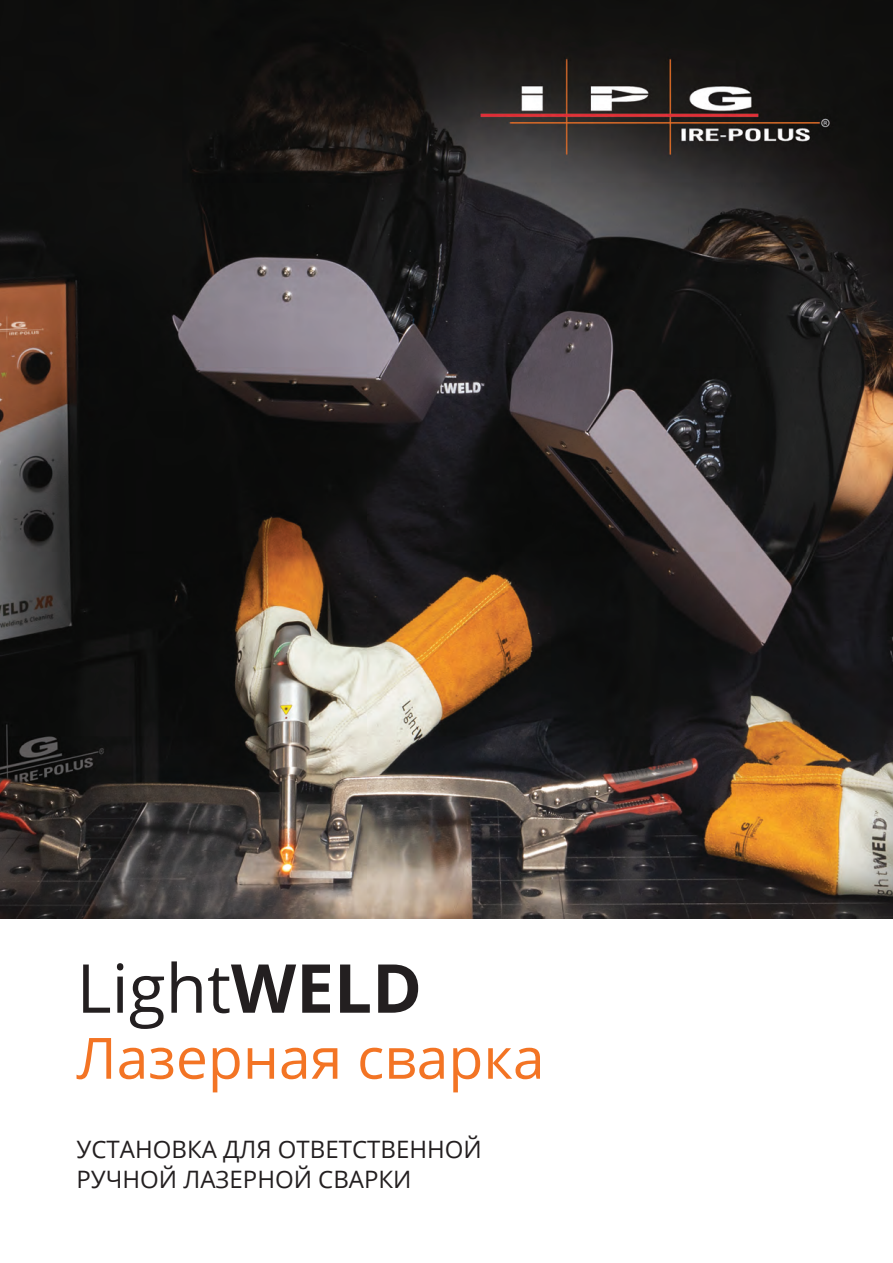
<style>
.page{position:relative;width:893px;height:1263px;background:#fff}
.page>*{position:absolute;margin:0;border:0;box-sizing:border-box;transform-origin:0 0}
.t1{font:67.5px "Open Sans";color:#231f20}
.t2{font:57px "Open Sans";color:#f37424}
.t3{font:24px "Open Sans";color:#231f20}
.s1{font-weight:700}
</style>
<div class="page">
<img style="left:0;top:0;width:893px;height:918px">
<p class="t1" style="left:77px;top:942px;width:347px">Light<span class="s1">WELD</span></p>
<p class="t2" style="left:77px;top:1019px;width:470px">Лазерная сварка</p>
<p class="t3" style="left:77px;top:1133px;width:407px">УСТАНОВКА ДЛЯ ОТВЕТСТВЕННОЙ</p>
<p class="t3" style="left:77px;top:1163px;width:337px">РУЧНОЙ ЛАЗЕРНОЙ СВАРКИ</p>
</div>
